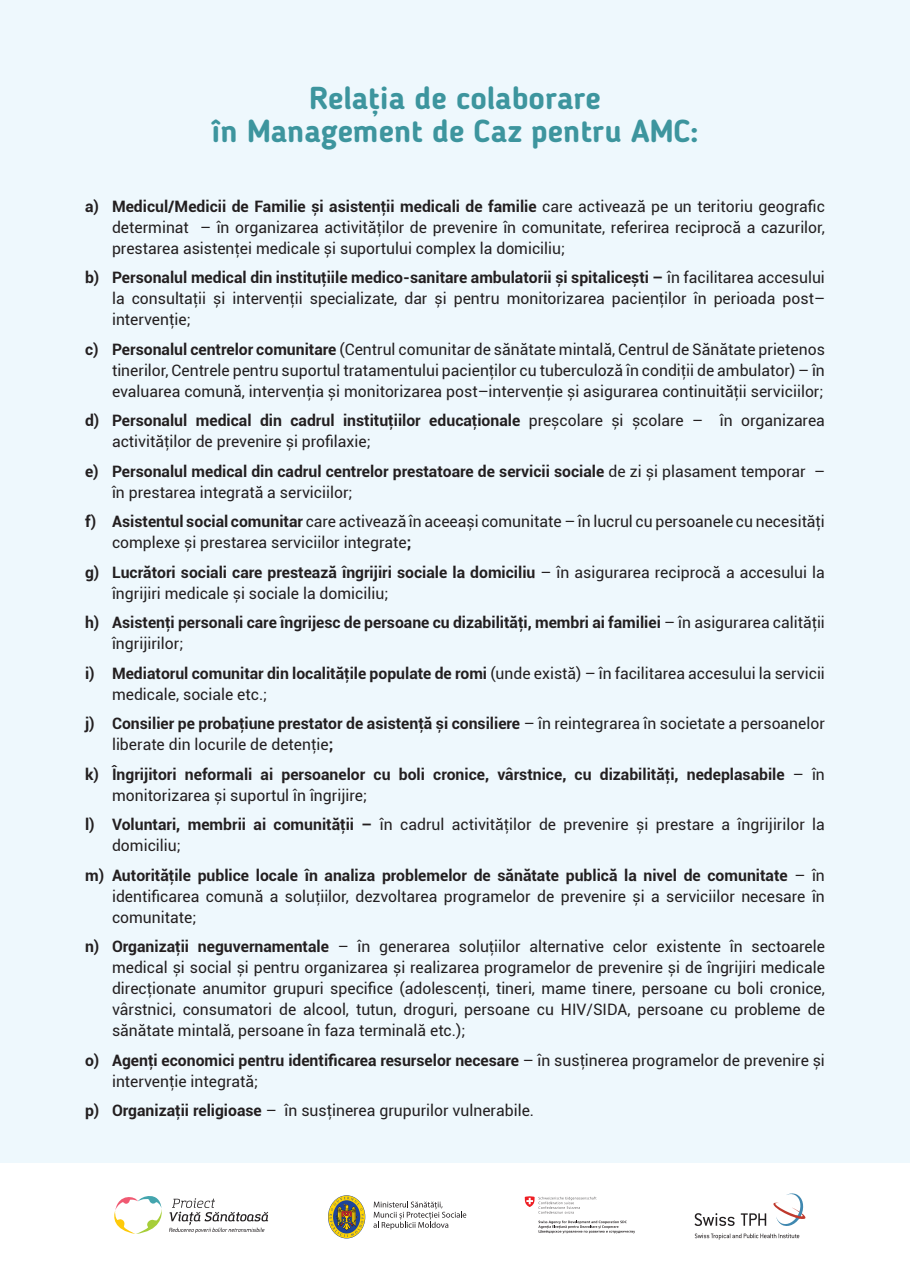
<style>
.page{position:relative;width:910px;height:1280px;background:#fff}
.page>*{position:absolute;margin:0;border:0;box-sizing:border-box;transform-origin:0 0}
.t1{font:700 31.5px/33px "Blogger Sans";color:#3d959e;text-align:center}
.t2{font:15.75px/21px "Roboto";color:#231f20}
.t3{font:700 15.75px/21px "Roboto";color:#231f20}
.s1{font-weight:700}
.s2{font-weight:400}
</style>
<div class="page">
<div style="left:0;top:0;width:910px;height:1162px;background:#eef8fd"></div>
<svg style="left:114px;top:1196px;width:48px;height:38px"></svg>
<svg style="left:169px;top:1198px;width:99px;height:35px"></svg>
<svg style="left:538px;top:1220px;width:97px;height:13px"></svg>
<svg style="left:525px;top:1196px;width:71px;height:18px"></svg>
<svg style="left:695px;top:1193px;width:110px;height:47px"></svg>
<svg style="left:373px;top:1201px;width:93px;height:28px"></svg>
<svg style="left:328px;top:1195px;width:37px;height:43px"></svg>
<h1 class="t1" style="left:211px;top:81px;width:489px">Relaţia de colaborare<br>în Management de Caz pentru AMC:</h1>
<p class="t2" style="left:112px;top:195px;width:714px;text-align:justify;text-indent:-27px"><span class="s1">a) Medicul/Medicii de Familie și asistenţii medicali de familie</span> care activează pe un teritoriu geografic determinat – în organizarea activităţilor de prevenire în comunitate, referirea reciprocă a cazurilor, prestarea asistenţei medicale și suportului complex la domiciliu;</p>
<p class="t2" style="left:112px;top:267px;width:714px;text-align:justify;text-indent:-27px"><span class="s1">b) Personalul medical din instituţiile medico-sanitare ambulatorii și spitalicești –</span> în facilitarea accesului la consultaţii și intervenţii specializate, dar și pentru monitorizarea pacienţilor în perioada post– intervenţie;</p>
<p class="t2" style="left:112px;top:338px;width:714px;text-align:justify;text-indent:-27px"><span class="s1">c) Personalul centrelor comunitare</span> (Centrul comunitar de sănătate mintală, Centrul de Sănătate prietenos tinerilor, Centrele pentru suportul tratamentului pacienţilor cu tuberculoză în condiţii de ambulator) – în evaluarea comună, intervenţia și monitorizarea post–intervenţie și asigurarea continuităţii serviciilor;</p>
<p class="t2" style="left:112px;top:410px;width:714px;text-indent:-27px"><span class="s1">d) Personalul medical din cadrul instituţiilor educaţionale</span> preșcolare și școlare – în organizarea activităţilor de prevenire și profilaxie;</p>
<p class="t3" style="left:112px;top:460px;width:714px;text-indent:-27px">e) Personalul medical din cadrul centrelor prestatoare de servicii sociale <span class="s2">de zi și plasament temporar – în prestarea integrată a serviciilor;</span></p>
<p class="t2" style="left:112px;top:511px;width:714px;text-indent:-27px"><span class="s1">f) Asistentul social comunitar</span> care activează în aceeași comunitate – în lucrul cu persoanele cu necesităţi complexe și prestarea serviciilor integrate<span class="s1">;</span></p>
<p class="t2" style="left:112px;top:561px;width:714px;text-indent:-27px"><span class="s1">g) Lucrători sociali care prestează îngrijiri sociale la domiciliu</span> – în asigurarea reciprocă a accesului la îngrijiri medicale și sociale la domiciliu;</p>
<p class="t3" style="left:112px;top:611px;width:714px;text-indent:-27px">h) Asistenţi personali care îngrijesc de persoane cu dizabilităţi, membri ai familiei <span class="s2">– în asigurarea calităţii îngrijirilor;</span></p>
<p class="t2" style="left:112px;top:662px;width:714px;text-indent:-27px"><span class="s1">i) Mediatorul comunitar din localităţile populate de romi</span> (unde există) – în facilitarea accesului la servicii medicale, sociale etc.;</p>
<p class="t2" style="left:112px;top:712px;width:714px;text-indent:-27px"><span class="s1">j) Consilier pe probaţiune prestator de asistenţă și consiliere</span> – în reintegrarea în societate a persoanelor liberate din locurile de detenţie<span class="s1">;</span></p>
<p class="t3" style="left:112px;top:763px;width:714px;text-indent:-27px">k) Îngrijitori neformali ai persoanelor cu boli cronice, vârstnice, cu dizabilităţi, nedeplasabile <span class="s2">– în monitorizarea și suportul în îngrijire;</span></p>
<p class="t2" style="left:112px;top:813px;width:714px;text-indent:-27px"><span class="s1">l) Voluntari, membrii ai comunităţii –</span> în cadrul activităţilor de prevenire și prestare a îngrijirilor la domiciliu;</p>
<p class="t2" style="left:112px;top:864px;width:714px;text-align:justify;text-indent:-27px"><span class="s1">m) Autorităţile publice locale în analiza problemelor de sănătate publică la nivel de comunitate</span> – în identificarea comună a soluţiilor, dezvoltarea programelor de prevenire și a serviciilor necesare în comunitate;</p>
<p class="t2" style="left:112px;top:935px;width:714px;text-align:justify;text-indent:-27px"><span class="s1">n) Organizaţii neguvernamentale</span> – în generarea soluţiilor alternative celor existente în sectoarele medical și social și pentru organizarea și realizarea programelor de prevenire și de îngrijiri medicale direcţionate anumitor grupuri specifice (adolescenţi, tineri, mame tinere, persoane cu boli cronice, vârstnici, consumatori de alcool, tutun, droguri, persoane cu HIV/SIDA, persoane cu probleme de sănătate mintală, persoane în faza terminală etc.);</p>
<p class="t2" style="left:112px;top:1049px;width:714px;text-indent:-27px"><span class="s1">o) Agenţi economici pentru identificarea resurselor necesare</span> – în susţinerea programelor de prevenire și intervenţie integrată;</p>
<p class="t2" style="left:85px;top:1099px;width:451px"><span class="s1">p) Organizaţii religioase</span> – în susţinerea grupurilor vulnerabile.</p>
</div>
